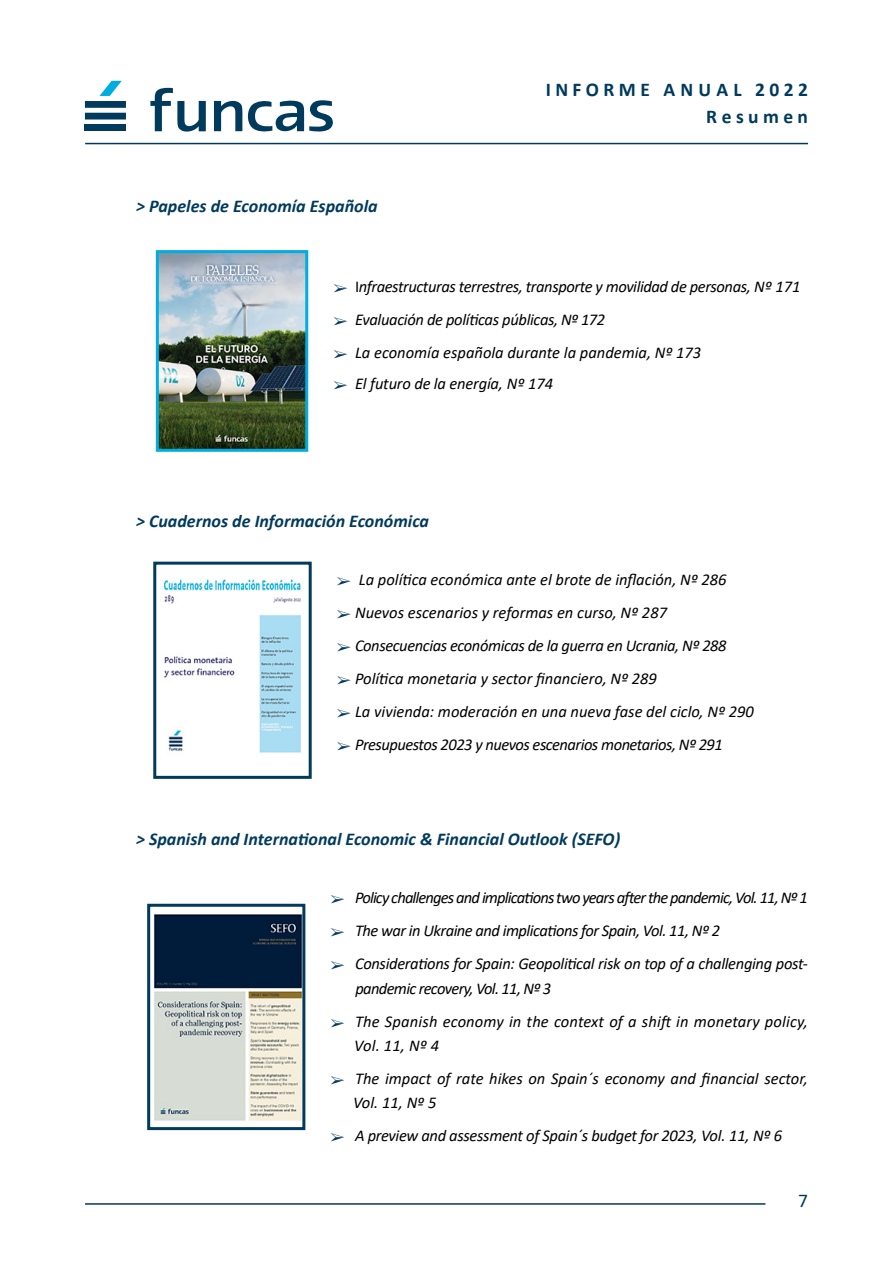
<style>
.page{position:relative;width:893px;height:1263px;background:#fff}
.page>*{position:absolute;margin:0;border:0;box-sizing:border-box;transform-origin:0 0}
.t1{font:700 19.5px/27px "Calibri";color:#003a5d;text-align:right}
.t2{font:19.5px "Calibri";color:#003a5d}
.t3{font:italic 700 18px "Calibri";color:#003a5d}
.t4{font:italic 16.5px/33px "Calibri";letter-spacing:-.02em;color:#000}
.t5{font:italic 16.5px/33px "Calibri";color:#000}
.t6{font:italic 16.5px/33px "Calibri";letter-spacing:.01em;color:#000}
.s1{font-style:normal}
</style>
<div class="page">
<svg style="left:100px;top:81px;width:22px;height:15px"></svg>
<div style="left:85px;top:101px;width:41px;height:7px;background:#003a5d"></div>
<div style="left:85px;top:113px;width:41px;height:6px;background:#003a5d"></div>
<div style="left:85px;top:124px;width:41px;height:7px;background:#003a5d"></div>
<svg style="left:150px;top:87px;width:56px;height:45px"></svg>
<svg style="left:214px;top:100px;width:119px;height:32px"></svg>
<hr style="left:85px;top:143px;width:723px;height:1px;background:#003a5d">
<hr style="left:85px;top:1203px;width:680px;height:2px;background:#003a5d">
<img style="left:153px;top:914px;width:148px;height:207px">
<div style="left:147px;top:904px;width:158px;height:226px;border:3px solid #003a5d"></div>
<img style="left:164px;top:579px;width:138px;height:174px">
<div style="left:153px;top:562px;width:159px;height:217px;border:3px solid #003a5d"></div>
<img style="left:160px;top:254px;width:144px;height:194px">
<div style="left:156px;top:250px;width:152px;height:202px;border:3px solid #00ade1"></div>
<p class="t3" style="left:136px;top:193px;width:243px">&gt; Papeles de Economía Española</p>
<p class="t1" style="left:546px;top:76px;width:264px">I N F O R M E A N U A L 2 0 2 2<br>R e s u m e n</p>
<p class="t4" style="left:355px;top:269px;width:447px"><span class="s1">I</span>nfraestructuras terrestres, transporte y movilidad de personas, Nº 171<br>Evaluación de políticas públicas, Nº 172<br>La economía española durante la pandemia, Nº 173</p>
<p class="t4" style="left:355px;top:366px;width:200px">El futuro de la energía, Nº 174</p>
<p class="t3" style="left:136px;top:508px;width:295px">&gt; Cuadernos de Información Económica</p>
<p class="t5" style="left:355px;top:563px;width:400px">La política económica ante el brote de inflación, Nº 286<br>Nuevos escenarios y reformas en curso, Nº 287<br>Consecuencias económicas de la guerra en Ucrania, Nº 288<br>Política monetaria y sector financiero, Nº 289<br>La vivienda: moderación en una nueva fase del ciclo, Nº 290<br>Presupuestos 2023 y nuevos escenarios monetarios, Nº 291</p>
<p class="t3" style="left:136px;top:826px;width:486px">&gt; Spanish and International Economic &amp; Financial Outlook (SEFO)</p>
<p class="t4" style="left:355px;top:880px;width:454px">Policy challenges and implications two years after the pandemic, Vol. 11, Nº 1<br>The war in Ukraine and implications for Spain, Vol. 11, Nº 2<br>Considerations for Spain: Geopolitical risk on top of a challenging post-</p>
<p class="t6" style="left:355px;top:971px;width:454px">pandemic recovery, Vol. 11, Nº 3<br>The Spanish economy in the context of a shift in monetary policy,</p>
<p class="t5" style="left:354px;top:1028px;width:455px">Vol. 11, Nº 4<br>The impact of rate hikes on Spain´s economy and financial sector,</p>
<p class="t4" style="left:353px;top:1086px;width:430px">Vol. 11, Nº 5<br>A preview and assessment of Spain´s budget for 2023, Vol. 11, Nº 6</p>
<p class="t2" style="left:798px;top:1187px;width:11px">7</p>
</div>
